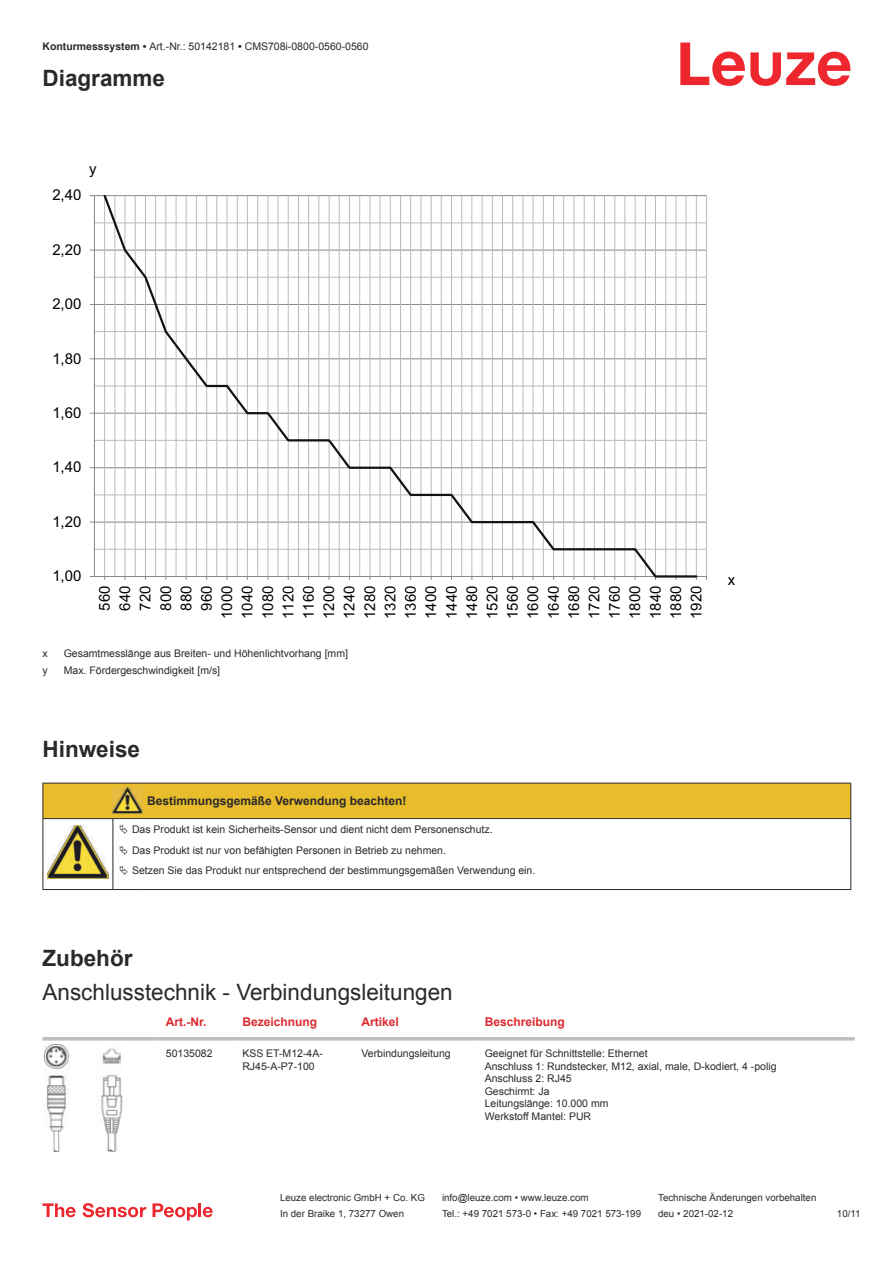
<style>
.page{position:relative;width:893px;height:1263px;background:#fff}
.page>*{position:absolute;margin:0;border:0;box-sizing:border-box;transform-origin:0 0}
.t1{font:22.5px "Arial";color:#2b292a}
.t2{font:700 22.5px "Arial";color:#2b292a}
.t3{font:15px/20.4px "Arial";color:#000;text-align:center}
.t4{font:700 12px "Arial";color:#db2a30}
.t5{font:700 12px "Arial";color:#2b292a}
.t6{font:10.5px/12.6px "Arial";color:#2b292a}
.t7{font:9.75px "Arial";color:#2b292a}
.s1{font-weight:700}
</style>
<div class="page">
<svg style="left:680px;top:43px;width:170px;height:43px"></svg>
<svg style="left:43px;top:1040px;width:812px;height:112px"></svg>
<hr style="left:43px;top:1037px;width:114px;height:3px;background:#bdbfc1">
<hr style="left:157px;top:1037px;width:77px;height:3px;background:#bdbfc1">
<hr style="left:234px;top:1037px;width:119px;height:3px;background:#bdbfc1">
<hr style="left:353px;top:1037px;width:123px;height:3px;background:#bdbfc1">
<hr style="left:476px;top:1037px;width:379px;height:3px;background:#bdbfc1">
<img style="left:45px;top:1045px;width:93px;height:106px">
<svg style="left:43px;top:1203px;width:33px;height:14px"></svg>
<svg style="left:83px;top:1203px;width:63px;height:14px"></svg>
<svg style="left:153px;top:1203px;width:44px;height:17px"></svg>
<hr style="left:198px;top:1203px;width:3px;height:14px;background:#ed272d">
<svg style="left:203px;top:1207px;width:10px;height:10px"></svg>
<hr style="left:94px;top:549px;width:612px;height:1px;background:#bbb">
<hr style="left:94px;top:494px;width:612px;height:1px;background:#bbb">
<hr style="left:94px;top:440px;width:612px;height:1px;background:#bbb">
<hr style="left:94px;top:386px;width:612px;height:1px;background:#bbb">
<hr style="left:94px;top:331px;width:612px;height:1px;background:#bbb">
<hr style="left:94px;top:277px;width:612px;height:1px;background:#bbb">
<hr style="left:94px;top:223px;width:612px;height:1px;background:#bbb">
<hr style="left:94px;top:522px;width:612px;height:1px;background:#888">
<hr style="left:94px;top:467px;width:612px;height:1px;background:#888">
<hr style="left:94px;top:413px;width:612px;height:1px;background:#888">
<hr style="left:94px;top:358px;width:612px;height:1px;background:#888">
<hr style="left:94px;top:304px;width:612px;height:1px;background:#888">
<hr style="left:94px;top:250px;width:612px;height:1px;background:#888">
<hr style="left:94px;top:195px;width:612px;height:1px;background:#888">
<hr style="left:706px;top:196px;width:1px;height:380px;background:#bbb">
<hr style="left:94px;top:196px;width:1px;height:380px;background:#888">
<hr style="left:94px;top:576px;width:612px;height:1px;background:#888">
<svg style="left:102px;top:196px;width:597px;height:381px"></svg>
<hr style="left:43px;top:889px;width:70px;height:1px;background:#2b292a">
<hr style="left:113px;top:889px;width:30px;height:1px;background:#2b292a">
<hr style="left:143px;top:889px;width:708px;height:1px;background:#2b292a">
<svg style="left:43px;top:783px;width:808px;height:106px"></svg>
<p class="t6" style="left:43px;top:41px;width:327px"><span class="s1">Konturmesssystem •</span> Art.-Nr.: 50142181 <span class="s1">•</span> CMS708i-0800-0560-0560</p>
<h1 class="t2" style="left:43px;top:70px;width:124px">Diagramme</h1>
<h2 class="t3" style="left:52px;top:186px;width:31px">2,40</h2>
<h2 class="t3" style="left:89px;top:160px;width:9px">y</h2>
<h2 class="t3" style="left:52px;top:241px;width:31px">2,20</h2>
<h2 class="t3" style="left:52px;top:295px;width:31px">2,00</h2>
<h2 class="t3" style="left:52px;top:350px;width:31px">1,80</h2>
<h2 class="t3" style="left:52px;top:404px;width:31px">1,60</h2>
<h2 class="t3" style="left:52px;top:458px;width:31px">1,40</h2>
<h2 class="t3" style="left:52px;top:513px;width:31px">1,20</h2>
<h2 class="t3" style="left:52px;top:567px;width:31px">1,00</h2>
<h2 class="t3" style="left:96px;top:619px;width:35px;rotate:-90deg">560<br>640<br>720<br>800<br>880<br>960<br>1000<br>1040<br>1080<br>1120<br>1160<br>1200<br>1240<br>1280<br>1320<br>1360<br>1400<br>1440<br>1480<br>1520<br>1560<br>1600<br>1640<br>1680<br>1720<br>1760<br>1800<br>1840<br>1880<br>1920</h2>
<p class="t6" style="left:43px;top:648px;width:7px">x</p>
<p class="t6" style="left:64px;top:648px;width:286px">Gesamtmesslänge aus Breiten- und Höhenlichtvorhang [mm]</p>
<p class="t6" style="left:43px;top:665px;width:7px">y</p>
<p class="t6" style="left:64px;top:665px;width:158px">Max. Fördergeschwindigkeit [m/s]</p>
<h1 class="t2" style="left:43px;top:740px;width:99px">Hinweise</h1>
<p class="t5" style="left:147px;top:796px;width:261px">Bestimmungsgemäße Verwendung beachten!</p>
<p class="t6" style="left:132px;top:820px;width:405px;line-height:20.2px">Das Produkt ist kein Sicherheits-Sensor und dient nicht dem Personenschutz.<br>Das Produkt ist nur von befähigten Personen in Betrieb zu nehmen.<br>Setzen Sie das Produkt nur entsprechend der bestimmungsgemäßen Verwendung ein.</p>
<h2 class="t3" style="left:728px;top:571px;width:9px">x</h2>
<h1 class="t2" style="left:43px;top:950px;width:92px">Zubehör</h1>
<h1 class="t1" style="left:43px;top:983px;width:412px">Anschlusstechnik - Verbindungsleitungen</h1>
<p class="t4" style="left:166px;top:1017px;width:42px">Art.-Nr.</p>
<p class="t4" style="left:242px;top:1017px;width:76px">Bezeichnung</p>
<p class="t4" style="left:361px;top:1017px;width:39px">Artikel</p>
<p class="t4" style="left:485px;top:1017px;width:82px">Beschreibung</p>
<p class="t6" style="left:166px;top:1048px;width:48px">50135082</p>
<p class="t6" style="left:242px;top:1048px;width:82px">KSS ET-M12-4A-<br>RJ45-A-P7-100</p>
<p class="t6" style="left:361px;top:1048px;width:91px">Verbindungsleitung</p>
<p class="t6" style="left:485px;top:1048px;width:293px">Geeignet für Schnittstelle: Ethernet<br>Anschluss 1: Rundstecker, M12, axial, male, D-kodiert, 4 -polig<br>Anschluss 2: RJ45<br>Geschirmt: Ja<br>Leitungslänge: 10.000 mm<br>Werkstoff Mantel: PUR</p>
<p class="t7" style="left:280px;top:1194px;width:146px">Leuze electronic GmbH + Co. KG</p>
<p class="t7" style="left:442px;top:1194px;width:148px">info@leuze.com • www.leuze.com</p>
<p class="t7" style="left:658px;top:1194px;width:160px">Technische Änderungen vorbehalten</p>
<p class="t7" style="left:280px;top:1210px;width:126px">In der Braike 1, 73277 Owen</p>
<p class="t7" style="left:442px;top:1210px;width:201px">Tel.: +49 7021 573-0 • Fax: +49 7021 573-199</p>
<p class="t7" style="left:658px;top:1210px;width:76px">deu • 2021-02-12</p>
<p class="t7" style="left:837px;top:1210px;width:25px">10 /11</p>
</div>
